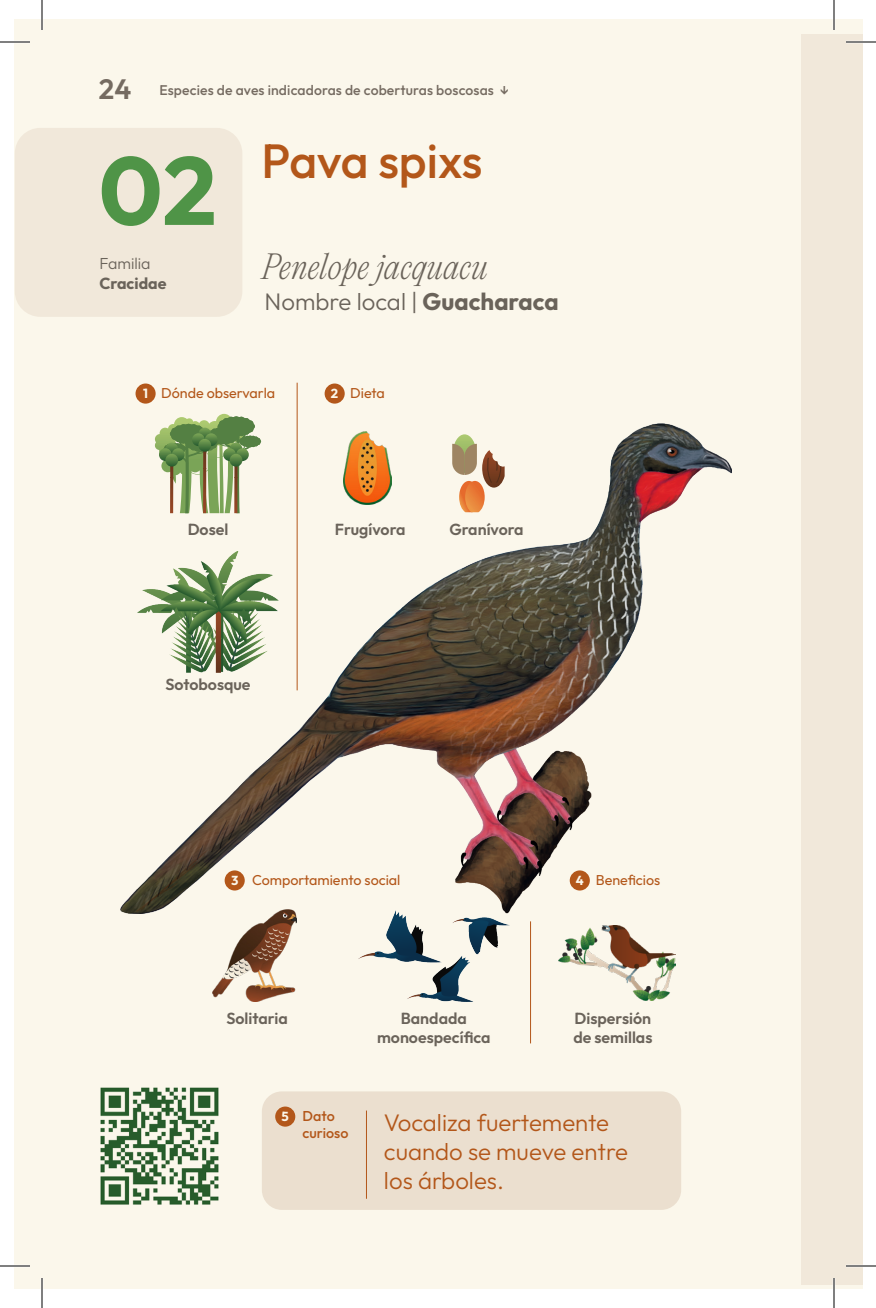
<style>
.page{position:relative;width:876px;height:1308px;background:#fff}
.page>*{position:absolute;margin:0;border:0;box-sizing:border-box;transform-origin:0 0}
.t1{font:700 96px "Outfit";color:#4f9447}
.Nombre_Especie{font:500 48px "Outfit";color:#b3571a}
.Nombre_científico{font:italic 200 32px "PP Editorial New";letter-spacing:.01em;color:#6a635a}
.t2{font:300 24px/28.8px "Outfit";color:#b3571a}
.Nombre_local{font:300 24px "Outfit";color:#6a635a}
.t3{font:600 16px/19.2px "Outfit";color:#6a635a;text-align:center}
.t4{font:700 16px "Outfit";color:#6a635a}
.t5{font:300 16px "Outfit";color:#6a635a}
.t6{font:14.4px "Outfit";color:#b3571a}
.t7{font:500 14.4px "Outfit";color:#b3571a}
.t8{font:500 14px "Outfit";letter-spacing:.01em;color:#756b61}
.t9{font:700 13px "Outfit";color:#fbf7eb}
.s1{font-weight:600;font-size:28px}
.s2{font-weight:700}
</style>
<div class="page">
<div style="left:15px;top:19px;width:847px;height:1270px;background:#fbf7eb"></div>
<img style="left:120px;top:424px;width:612px;height:489px">
<div style="left:802px;top:34px;width:60px;height:1250px;background:#f1e8da"></div>
<div style="left:15px;top:128px;width:227px;height:189px;background:#f1e8da;border-radius:26px"></div>
<div style="left:262px;top:1091px;width:419px;height:119px;background:#ebdfcf;border-radius:20px"></div>
<hr style="left:297px;top:383px;width:1px;height:307px;background:#b3571a">
<hr style="left:366px;top:1111px;width:1px;height:88px;background:#b3571a">
<hr style="left:530px;top:921px;width:1px;height:122px;background:#b3571a">
<img style="left:343px;top:431px;width:49px;height:73px">
<img style="left:559px;top:926px;width:116px;height:75px">
<div style="left:136px;top:384px;width:20px;height:20px;background:#b3571a;border-radius:50%"></div>
<div style="left:325px;top:384px;width:20px;height:20px;background:#b3571a;border-radius:50%"></div>
<div style="left:570px;top:870px;width:20px;height:21px;background:#b3571a;border-radius:50%"></div>
<div style="left:225px;top:870px;width:20px;height:21px;background:#b3571a;border-radius:50%"></div>
<div style="left:275px;top:1107px;width:20px;height:20px;background:#b3571a;border-radius:50%"></div>
<svg style="left:155px;top:414px;width:106px;height:99px"></svg>
<svg style="left:452px;top:434px;width:53px;height:78px"></svg>
<img style="left:213px;top:909px;width:84px;height:93px">
<img style="left:358px;top:911px;width:151px;height:91px">
<img style="left:137px;top:551px;width:142px;height:121px">
<img style="left:100px;top:1087px;width:119px;height:118px">
<hr style="left:0;top:41px;width:30px;height:2px;background:#fff">
<hr style="left:846px;top:41px;width:30px;height:2px;background:#fff">
<hr style="left:0;top:1265px;width:30px;height:2px;background:#fff">
<hr style="left:846px;top:1265px;width:30px;height:2px;background:#fff">
<hr style="left:41px;top:0;width:2px;height:30px;background:#fff">
<hr style="left:41px;top:1278px;width:2px;height:30px;background:#fff">
<hr style="left:833px;top:0;width:2px;height:30px;background:#fff">
<hr style="left:833px;top:1278px;width:2px;height:30px;background:#fff">
<hr style="left:0;top:42px;width:30px;height:1px;background:#000">
<hr style="left:846px;top:42px;width:30px;height:1px;background:#000">
<hr style="left:0;top:1266px;width:30px;height:1px;background:#000">
<hr style="left:846px;top:1266px;width:30px;height:1px;background:#000">
<hr style="left:42px;top:0;width:1px;height:30px;background:#000">
<hr style="left:42px;top:1278px;width:1px;height:30px;background:#000">
<hr style="left:834px;top:0;width:1px;height:30px;background:#000">
<hr style="left:834px;top:1278px;width:1px;height:30px;background:#000">
<p class="t8" style="left:99px;top:81px;width:412px"><span class="s1">24</span> Especies de aves indicadoras de coberturas boscosas ↓</p>
<p class="t1" style="left:99px;top:127px;width:120px">02</p>
<p class="t5" style="left:99px;top:254px;width:53px">Familia</p>
<p class="t4" style="left:99px;top:272px;width:69px">Cracidae</p>
<p class="Nombre_Especie" style="left:262px;top:130px;width:222px">Pava spixs</p>
<p class="Nombre_científico" style="left:262px;top:245px;width:227px">Penelope jacquacu</p>
<p class="Nombre_local" style="left:265px;top:287px;width:296px">Nombre local | <span class="s2">Guacharaca</span></p>
<p class="t9" style="left:143px;top:385px;width:6px">1</p>
<p class="t6" style="left:161px;top:384px;width:115px">Dónde observarla</p>
<p class="t9" style="left:331px;top:385px;width:9px">2</p>
<p class="t6" style="left:350px;top:384px;width:36px">Dieta</p>
<p class="t3" style="left:188px;top:520px;width:42px">Dosel</p>
<p class="t3" style="left:165px;top:676px;width:87px">Sotobosque</p>
<p class="t3" style="left:335px;top:520px;width:72px">Frugívora</p>
<p class="t3" style="left:449px;top:520px;width:76px">Granívora</p>
<p class="t9" style="left:231px;top:872px;width:9px">3</p>
<p class="t6" style="left:252px;top:871px;width:150px">Comportamiento social</p>
<p class="t9" style="left:576px;top:872px;width:9px">4</p>
<p class="t6" style="left:596px;top:871px;width:66px">Beneficios</p>
<p class="t3" style="left:227px;top:1009px;width:63px">Solitaria</p>
<p class="t3" style="left:573px;top:1009px;width:81px;text-align:left">Dispersión de semillas</p>
<p class="t3" style="left:377px;top:1009px;width:115px">Bandada monoespecífica</p>
<p class="t9" style="left:282px;top:1108px;width:9px">5</p>
<p class="t7" style="left:303px;top:1106px;width:34px">Dato</p>
<p class="t7" style="left:303px;top:1124px;width:47px">curioso</p>
<p class="t2" style="left:384px;top:1109px;width:246px">Vocaliza fuertemente cuando se mueve entre los árboles.</p>
</div>
